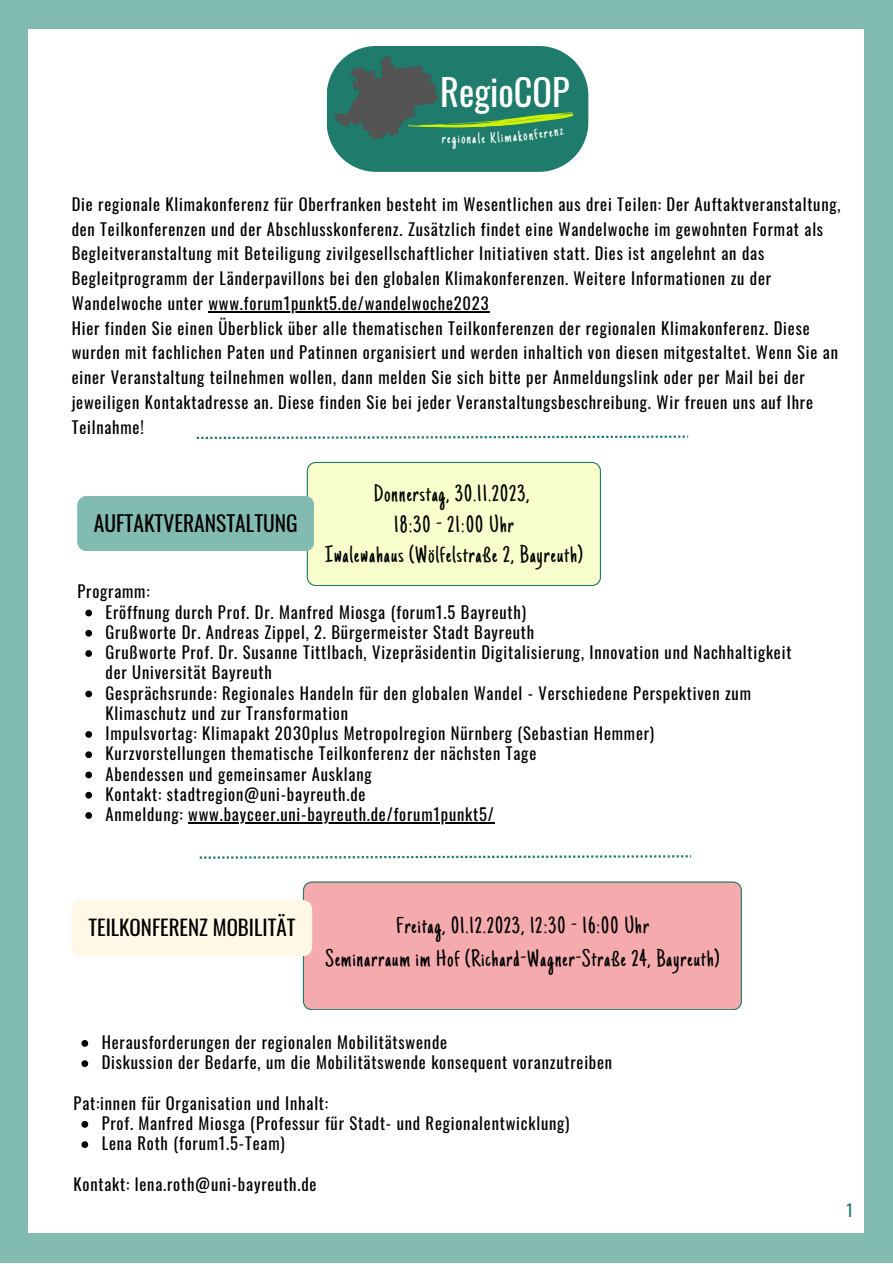
<style>
.page{position:relative;width:893px;height:1264px;background:#fff}
.page>*{position:absolute;margin:0;border:0;box-sizing:border-box;transform-origin:0 0}
.t1{font:36.3px "Oswald";color:#fff}
.t2{font:24px "Just Another Hand";letter-spacing:.05em;color:#000}
.t3{font:21.45px "Oswald";color:#000}
.t4{font:21px "Oswald";color:#000}
.t5{font:16.5px/24.8px "Oswald";letter-spacing:.05em;color:#000}
.t6{font:16.5px "Oswald";color:#1f7b6b}
.t7{font:15.75px "Just Another Hand";color:#fff}
</style>
<div class="page">
<div style="left:0;top:0;width:892px;height:1262px;background:#81bbb1"></div>
<div style="left:29px;top:30px;width:835px;height:1202px;background:#fff"></div>
<svg style="left:77px;top:462px;width:524px;height:123px"></svg>
<div style="left:303px;top:881px;width:438px;height:128px;background:#f5abae"></div>
<div style="left:72px;top:900px;width:240px;height:56px;background:#fff8e6"></div>
<svg style="left:85px;top:609px;width:7px;height:7px"></svg>
<svg style="left:85px;top:630px;width:7px;height:6px"></svg>
<svg style="left:85px;top:650px;width:7px;height:7px"></svg>
<svg style="left:85px;top:690px;width:7px;height:7px"></svg>
<svg style="left:85px;top:731px;width:7px;height:6px"></svg>
<svg style="left:85px;top:751px;width:7px;height:7px"></svg>
<svg style="left:85px;top:771px;width:7px;height:7px"></svg>
<svg style="left:85px;top:791px;width:7px;height:7px"></svg>
<svg style="left:85px;top:812px;width:7px;height:6px"></svg>
<hr style="left:188px;top:822px;width:306px;height:1px;background:#000">
<svg style="left:81px;top:1040px;width:7px;height:6px"></svg>
<svg style="left:81px;top:1060px;width:7px;height:6px"></svg>
<svg style="left:81px;top:1121px;width:7px;height:6px"></svg>
<svg style="left:81px;top:1141px;width:7px;height:6px"></svg>
<svg style="left:200px;top:855px;width:491px;height:3px"></svg>
<svg style="left:197px;top:435px;width:491px;height:4px"></svg>
<hr style="left:208px;top:311px;width:281px;height:1px;background:#000">
<svg style="left:327px;top:46px;width:261px;height:126px"></svg>
<p class="t1" style="left:440px;top:64px;width:131px">RegioCOP</p>
<p class="t7" style="left:461px;top:132px;width:11px">on</p>
<p class="t5" style="left:72px;top:191px;width:770px">Die regionale Klimakonferenz für Oberfranken besteht im Wesentlichen aus drei Teilen: Der Auftaktveranstaltung, den Teilkonferenzen und der Abschlusskonferenz. Zusätzlich findet eine Wandelwoche im gewohnten Format als Begleitveranstaltung mit Beteiligung zivilgesellschaftlicher Initiativen statt. Dies ist angelehnt an das Begleitprogramm der Länderpavillons bei den globalen Klimakonferenzen. Weitere Informationen zu der Wandelwoche unter www.forum1punkt5.de/wandelwoche2023</p>
<p class="t5" style="left:72px;top:315px;width:767px">Hier finden Sie einen Überblick über alle thematischen Teilkonferenzen der regionalen Klimakonferenz. Diese wurden mit fachlichen Paten und Patinnen organisiert und werden inhaltich von diesen mitgestaltet. Wenn Sie an einer Veranstaltung teilnehmen wollen, dann melden Sie sich bitte per Anmeldungslink oder per Mail bei der jeweiligen Kontaktadresse an. Diese finden Sie bei jeder Veranstaltungsbeschreibung. Wir freuen uns auf Ihre Teilnahme!</p>
<p class="t3" style="left:94px;top:506px;width:205px">AUFTAKTVERANSTALTUNG</p>
<p class="t5" style="left:77px;top:578px;width:74px">Programm:</p>
<p class="t2" style="left:374px;top:484px;width:157px">Donnerstag, 30.11.2023,</p>
<p class="t2" style="left:394px;top:514px;width:121px">18:30 - 21:00 Uhr</p>
<p class="t2" style="left:325px;top:545px;width:259px">Iwalewahaus (Wölfelstraße 2, Bayreuth)</p>
<p class="t5" style="left:106px;top:599px;width:422px">Eröffnung durch Prof. Dr. Manfred Miosga (forum1.5 Bayreuth)</p>
<p class="t5" style="left:106px;top:619px;width:430px">Grußworte Dr. Andreas Zippel, 2. Bürgermeister Stadt Bayreuth</p>
<p class="t5" style="left:106px;top:641px;width:687px;line-height:20.2px">Grußworte Prof. Dr. Susanne Tittlbach, Vizepräsidentin Digitalisierung, Innovation und Nachhaltigkeit der Universität Bayreuth</p>
<p class="t5" style="left:106px;top:682px;width:647px;line-height:20.2px">Gesprächsrunde: Regionales Handeln für den globalen Wandel - Verschiedene Perspektiven zum<br>Klimaschutz und zur Transformation</p>
<p class="t5" style="left:106px;top:720px;width:550px">Impulsvortag: Klimapakt 2030plus Metropolregion Nürnberg (Sebastian Hemmer)</p>
<p class="t5" style="left:106px;top:740px;width:432px">Kurzvorstellungen thematische Teilkonferenz der nächsten Tage</p>
<p class="t5" style="left:106px;top:760px;width:267px">Abendessen und gemeinsamer Ausklang</p>
<p class="t5" style="left:106px;top:781px;width:261px">Kontakt: stadtregion@uni-bayreuth.de</p>
<p class="t5" style="left:106px;top:801px;width:390px">Anmeldung: www.bayceer.uni-bayreuth.de/forum1punkt5/</p>
<p class="t4" style="left:88px;top:911px;width:208px">TEILKONFERENZ MOBILITÄT</p>
<p class="t2" style="left:396px;top:916px;width:254px">Freitag, 01.12.2023, 12:30 - 16:00 Uhr</p>
<p class="t2" style="left:325px;top:949px;width:395px">Seminarraum im Hof (Richard-Wagner-Straße 24, Bayreuth)</p>
<p class="t5" style="left:102px;top:1029px;width:347px">Herausforderungen der regionalen Mobilitätswende</p>
<p class="t5" style="left:102px;top:1049px;width:512px">Diskussion der Bedarfe, um die Mobilitätswende konsequent voranzutreiben</p>
<p class="t5" style="left:74px;top:1089px;width:256px">Pat:innen für Organisation und Inhalt:</p>
<p class="t5" style="left:102px;top:1110px;width:469px">Prof. Manfred Miosga (Professur für Stadt- und Regionalentwicklung)</p>
<p class="t5" style="left:102px;top:1130px;width:184px">Lena Roth (forum1.5-Team)</p>
<p class="t5" style="left:74px;top:1170px;width:244px">Kontakt: lena.roth@uni-bayreuth.de</p>
<p class="t6" style="left:846px;top:1196px;width:8px">1</p>
</div>
